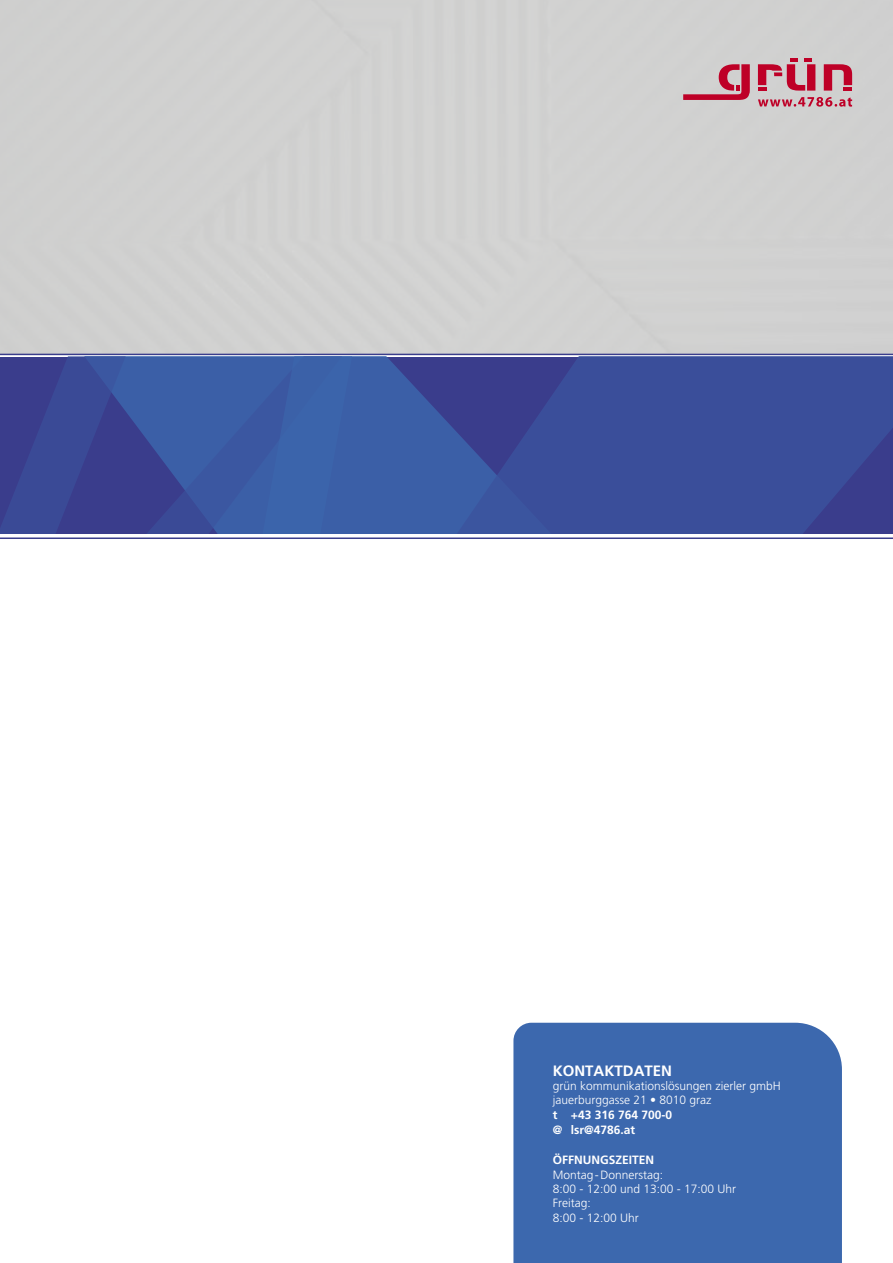
<style>
.page{position:relative;width:893px;height:1263px;background:#fff}
.page>*{position:absolute;margin:0;border:0;box-sizing:border-box;transform-origin:0 0}
.t1{font:700 15px "Frutiger CE";color:#fff}
.t2{font:300 12px/14.4px "Frutiger CE";color:#fff}
.t3{font:700 12px/15.1px "Frutiger CE";color:#fff}
</style>
<div class="page">
<div style="left:0;top:0;width:893px;height:354px;background:#d6d6d6"></div>
<svg style="left:857px;top:357px;width:36px;height:177px;background:#3a4593"></svg>
<svg style="left:398px;top:357px;width:459px;height:177px;background:#3a4d99"></svg>
<svg style="left:0;top:357px;width:398px;height:177px;background:#3a549e"></svg>
<hr style="left:0;top:354px;width:893px;height:1px;background:#3a3d8c">
<hr style="left:0;top:537px;width:893px;height:2px;background:#3a3d8c">
<div style="left:513px;top:1023px;width:329px;height:240px;background:#3c68ae"></div>
<svg style="left:683px;top:64px;width:67px;height:36px"></svg>
<svg style="left:824px;top:64px;width:28px;height:27px"></svg>
<svg style="left:758px;top:58px;width:57px;height:33px"></svg>
<svg style="left:758px;top:97px;width:94px;height:10px"></svg>
<p class="t1" style="left:553px;top:1061px;width:121px">KONTAKTDATEN</p>
<p class="t2" style="left:553px;top:1078px;width:230px">grün kommunikationslösungen zierler gmbH jauerburggasse 21 • 8010 graz</p>
<p class="t3" style="left:553px;top:1107px;width:121px">t +43 316 764 700-0 @ lsr@4786.at</p>
<p class="t3" style="left:553px;top:1152px;width:103px">ÖFFNUNGSZEITEN</p>
<p class="t2" style="left:553px;top:1167px;width:185px">Montag-Donnerstag:<br>8:00 - 12:00 und 13:00 - 17:00 Uhr<br>Freitag:<br>8:00 - 12:00 Uhr</p>
</div>
